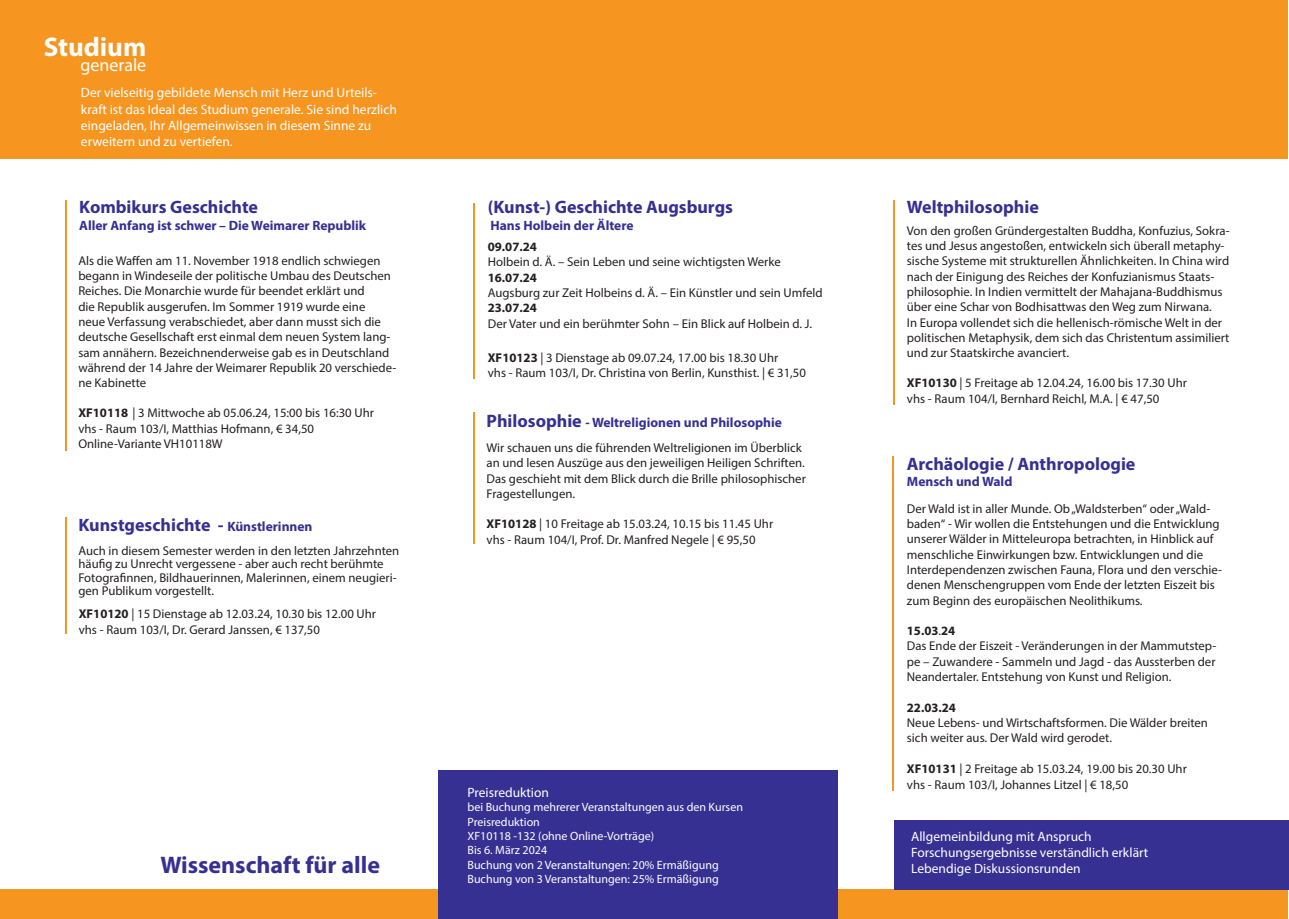
<style>
.page{position:relative;width:1289px;height:919px;background:#fff}
.page>*{position:absolute;margin:0;border:0;box-sizing:border-box;transform-origin:0 0}
.t1{font:700 27px "Myriad Pro";color:#fff}
.t2{font:700 24px "Myriad Pro";color:#363092}
.t3{font:700 18px "Myriad Pro";color:#353092}
.t4{font:18px "Myriad Pro";color:#fff}
.t5{font:13.5px/16.2px "Myriad Pro";color:#fff}
.t6{font:700 13.5px "Myriad Pro";color:#353092}
.t7{font:12.75px/15.3px "Myriad Pro";color:#231f20}
.t8{font:700 12.75px "Myriad Pro";color:#231f20}
.t9{font:12px/14.4px "Myriad Pro";color:#fff}
.s1{font-weight:700}
.s2{font-size:18px}
.s3{font-size:13.5px}
</style>
<div class="page">
<div style="left:1px;top:0;width:1287px;height:159px;background:#f79521"></div>
<hr style="left:66px;top:517px;width:1px;height:116px;background:#f79521">
<hr style="left:892px;top:456px;width:2px;height:334px;background:#f79521">
<hr style="left:473px;top:203px;width:1px;height:176px;background:#f79521">
<hr style="left:893px;top:200px;width:1px;height:204px;background:#f79521">
<div style="left:0;top:889px;width:1287px;height:29px;background:#f79521"></div>
<hr style="left:473px;top:412px;width:1px;height:132px;background:#f79521">
<div style="left:894px;top:819px;width:394px;height:70px;background:#353092"></div>
<div style="left:438px;top:770px;width:400px;height:148px;background:#353092"></div>
<hr style="left:66px;top:200px;width:1px;height:250px;background:#f79521">
<h1 class="t1" style="left:44px;top:30px;width:104px">Studium</h1>
<h3 class="t4" style="left:80px;top:54px;width:67px">generale</h3>
<p class="t5" style="left:81px;top:84px;width:317px">Der vielseitig gebildete Mensch mit Herz und Urteils&shy;kraft ist das Ideal des Studium generale. Sie sind herzlich eingeladen, Ihr Allgemeinwissen in diesem Sinne zu erweitern und zu vertiefen.</p>
<h3 class="t3" style="left:79px;top:196px;width:180px">Kombikurs Geschichte</h3>
<p class="t6" style="left:79px;top:216px;width:288px">Aller Anfang ist schwer – Die Weimarer Republik</p>
<p class="t7" style="left:78px;top:252px;width:319px">Als die Waffen am 11. November 1918 endlich schwiegen begann in Windeseile der politische Umbau des Deutschen Reiches. Die Monarchie wurde für beendet erklärt und<br>die Republik ausgerufen. Im Sommer 1919 wurde eine<br>neue Verfassung verabschiedet, aber dann musst sich die deutsche Gesellschaft erst einmal dem neuen System lang&shy;sam annähern. Bezeichnenderweise gab es in Deutschland während der 14 Jahre der Weimarer Republik 20 verschiede&shy;ne Kabinette</p>
<p class="t7" style="left:78px;top:405px;width:297px"><span class="s1">XF10118</span> | 3 Mittwoche ab 05.06.24, 15:00 bis 16:30 Uhr vhs - Raum 103/I, Matthias Hofmann, € 34,50<br>Online-Variante VH10118W</p>
<p class="t6" style="left:486px;top:413px;width:297px"><span class="s2">Philosophie</span> - Weltreligionen und Philosophie</p>
<h3 class="t3" style="left:488px;top:196px;width:247px">(Kunst-) Geschichte Augsburgs</h3>
<p class="t6" style="left:490px;top:216px;width:144px">Hans Holbein der Ältere</p>
<h3 class="t3" style="left:907px;top:196px;width:133px">Weltphilosophie</h3>
<p class="t7" style="left:906px;top:222px;width:324px">Von den großen Gründergestalten Buddha, Konfuzius, Sokra&shy;tes und Jesus angestoßen, entwickeln sich überall metaphy&shy;sische Systeme mit strukturellen Ähnlichkeiten. In China wird nach der Einigung des Reiches der Konfuzianismus Staats&shy;philosophie. In Indien vermittelt der Mahajana-Buddhismus über eine Schar von Bodhisattwas den Weg zum Nirwana.<br>In Europa vollendet sich die hellenisch-römische Welt in der politischen Metaphysik, dem sich das Christentum assimiliert und zur Staatskirche avanciert.</p>
<p class="t7" style="left:906px;top:375px;width:281px"><span class="s1">XF10130</span> | 5 Freitage ab 12.04.24, 16.00 bis 17.30 Uhr vhs - Raum 104/I, Bernhard Reichl, M.A. | € 47,50</p>
<p class="t8" style="left:488px;top:238px;width:51px">09.07.24</p>
<p class="t7" style="left:488px;top:254px;width:294px">Holbein d. Ä. – Sein Leben und seine wichtigsten Werke</p>
<p class="t8" style="left:488px;top:269px;width:51px">16.07.24</p>
<p class="t7" style="left:488px;top:285px;width:336px">Augsburg zur Zeit Holbeins d. Ä. – Ein Künstler und sein Umfeld</p>
<p class="t8" style="left:488px;top:300px;width:51px">23.07.24</p>
<p class="t7" style="left:488px;top:315px;width:326px">Der Vater und ein berühmter Sohn – Ein Blick auf Holbein d. J.</p>
<p class="t7" style="left:488px;top:350px;width:320px"><span class="s1">XF10123</span> | 3 Dienstage ab 09.07.24, 17.00 bis 18.30 Uhr<br>vhs - Raum 103/I, Dr. Christina von Berlin, Kunsthist. | € 31,50</p>
<p class="t7" style="left:486px;top:440px;width:321px">Wir schauen uns die führenden Weltreligionen im Überblick an und lesen Auszüge aus den jeweiligen Heiligen Schriften.<br>Das geschieht mit dem Blick durch die Brille philosophischer Fragestellungen.</p>
<p class="t7" style="left:486px;top:516px;width:288px"><span class="s1">XF10128</span> | 10 Freitage ab 15.03.24, 10.15 bis 11.45 Uhr vhs - Raum 104/I, Prof. Dr. Manfred Negele | € 95,50</p>
<h3 class="t3" style="left:906px;top:451px;width:230px">Archäologie / Anthropologie</h3>
<p class="t6" style="left:906px;top:472px;width:107px">Mensch und Wald</p>
<p class="t7" style="left:906px;top:500px;width:317px">Der Wald ist in aller Munde. Ob „Waldsterben“ oder „Wald&shy;baden“ - Wir wollen die Entstehungen und die Entwicklung unserer Wälder in Mitteleuropa betrachten, in Hinblick auf menschliche Einwirkungen bzw. Entwicklungen und die Interdependenzen zwischen Fauna, Flora und den verschie&shy;denen Menschengruppen vom Ende der letzten Eiszeit bis zum Beginn des europäischen Neolithikums.</p>
<p class="t7" style="left:906px;top:623px;width:311px"><span class="s1">15.03</span>.<span class="s1">24<br></span>Das Ende der Eiszeit - Veränderungen in der Mammutstep&shy;pe – Zuwandere - Sammeln und Jagd - das Aussterben der Neandertaler. Entstehung von Kunst und Religion.</p>
<p class="t8" style="left:906px;top:699px;width:51px">22.03.24</p>
<p class="t7" style="left:906px;top:714px;width:302px">Neue Lebens- und Wirtschaftsformen. Die Wälder breiten sich weiter aus. Der Wald wird gerodet.</p>
<p class="t7" style="left:906px;top:761px;width:281px"><span class="s1">XF10131</span> | 2 Freitage ab 15.03.24, 19.00 bis 20.30 Uhr vhs - Raum 103/I, Johannes Litzel | € 18,50</p>
<h3 class="t3" style="left:78px;top:512px;width:235px">Kunstgeschichte - <span class="s3">Künstlerinnen</span></h3>
<p class="t7" style="left:78px;top:543px;width:322px;line-height:13.5px">Auch in diesem Semester werden in den letzten Jahrzehnten häufig zu Unrecht vergessene - aber auch recht berühmte Fotografinnen, Bildhauerinnen, Malerinnen, einem neugieri&shy;gen Publikum vorgestellt.</p>
<p class="t7" style="left:79px;top:606px;width:299px"><span class="s1">XF10120</span> | 15 Dienstage ab 12.03.24, 10.30 bis 12.00 Uhr vhs - Raum 103/I, Dr. Gerard Janssen, € 137,50</p>
<p class="t5" style="left:467px;top:783px;width:83px">Preisreduktion</p>
<p class="t9" style="left:467px;top:799px;width:277px">bei Buchung mehrerer Veranstaltungen aus den Kursen Preisreduktion<br>XF10118 -132 (ohne Online-Vorträge)<br>Bis 6. März 2024<br>Buchung von 2 Veranstaltungen: 20% Ermäßigung Buchung von 3 Veranstaltungen: 25% Ermäßigung</p>
<p class="t5" style="left:911px;top:827px;width:239px">Allgemeinbildung mit Anspruch<br>Forschungsergebnisse verständlich erklärt</p>
<h2 class="t2" style="left:160px;top:849px;width:221px">Wissenschaft für alle</h2>
<p class="t5" style="left:911px;top:860px;width:171px">Lebendige Diskussionsrunden</p>
</div>
